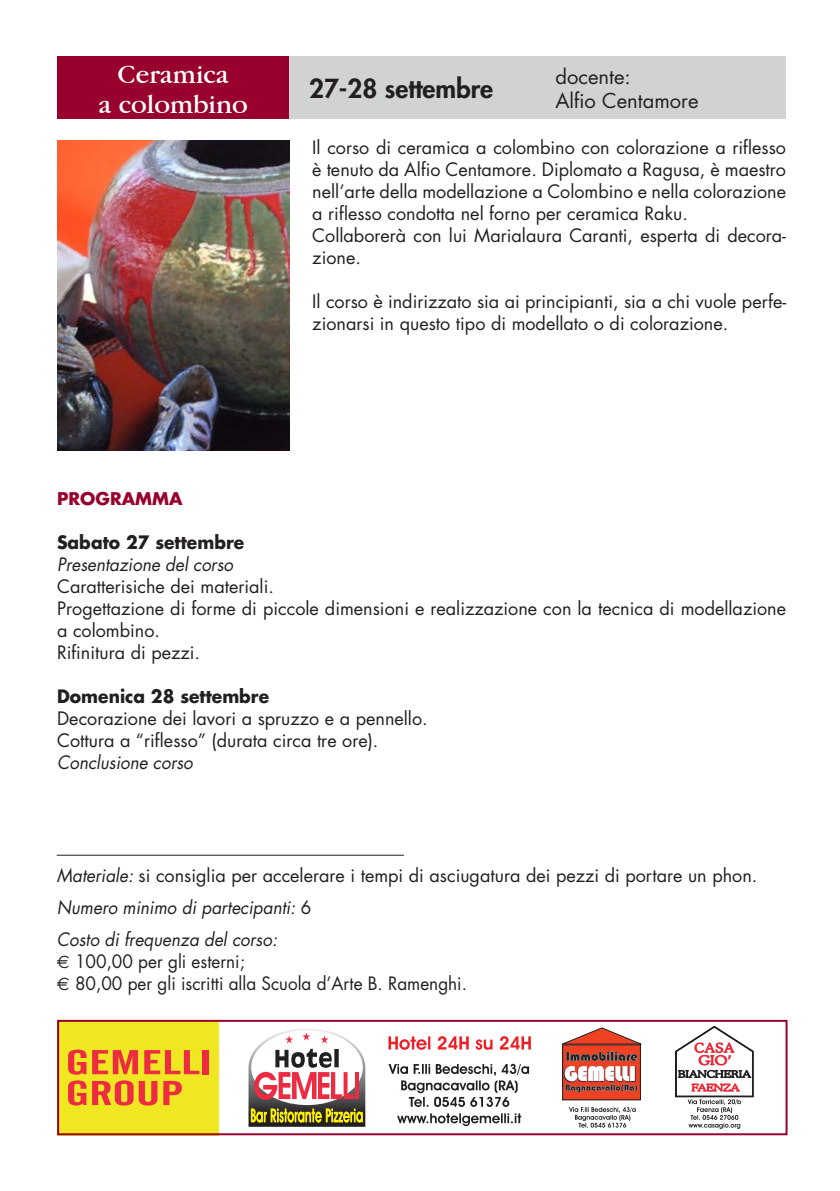
<style>
.page{position:relative;width:840px;height:1191px;background:#fff}
.page>*{position:absolute;margin:0;border:0;box-sizing:border-box;transform-origin:0 0}
.t1{font:27px/29.8px "Garamond IT Cby BT";color:#fff;text-align:center}
.t2{font:800 25.6px "Futura";color:#231f20}
.t3{font:20px/24px "Futura";color:#231f20}
.t4{font:18px/22px "Futura";color:#231f20}
.t5{font:18px/22px "Futura";color:#231f20;scale:.95 1}
.t6{font:italic 18px "Futura";color:#231f20;scale:.95 1}
.t7{font:700 18px "Futura";color:#231f20;scale:.95 1}
.t8{font:700 17px "Futura";color:#98012d}
.s1{font-style:italic}
.s2{font-family:"Euro Sans"}
</style>
<div class="page">
<div style="left:58px;top:1019px;width:161px;height:116px;background:#f0e622"></div>
<div style="left:57px;top:1019px;width:730px;height:116px;border:2px solid #98012d"></div>
<svg style="left:163px;top:1081px;width:19px;height:24px"></svg>
<svg style="left:139px;top:1081px;width:18px;height:24px"></svg>
<svg style="left:92px;top:1080px;width:41px;height:25px"></svg>
<svg style="left:68px;top:1080px;width:18px;height:25px"></svg>
<div style="left:203px;top:1050px;width:6px;height:24px;background:#ed2c42"></div>
<svg style="left:144px;top:1050px;width:55px;height:24px"></svg>
<svg style="left:92px;top:1050px;width:46px;height:24px"></svg>
<svg style="left:68px;top:1049px;width:18px;height:25px"></svg>
<svg style="left:248px;top:1028px;width:117px;height:98px"></svg>
<svg style="left:388px;top:1036px;width:142px;height:13px"></svg>
<svg style="left:388px;top:1063px;width:140px;height:63px"></svg>
<svg style="left:562px;top:1027px;width:80px;height:73px"></svg>
<svg style="left:569px;top:1107px;width:66px;height:20px"></svg>
<svg style="left:675px;top:1026px;width:78px;height:103px"></svg>
<img style="left:57px;top:140px;width:232px;height:311px">
<div style="left:57px;top:57px;width:232px;height:62px;background:#98012d"></div>
<div style="left:289px;top:57px;width:496px;height:62px;background:#d1d2d4"></div>
<hr style="left:57px;top:854px;width:347px;height:1px;background:#231f20">
<h1 class="t1" style="left:98px;top:59px;width:151px">Ceramica<br>a colombino</h1>
<h2 class="t2" style="left:309px;top:72px;width:185px">27-28 settembre</h2>
<p class="t3" style="left:555px;top:64px;width:145px">docente:<br>Alfio Centamore</p>
<p class="t4" style="left:312px;top:137px;width:475px">Il corso di ceramica a colombino con colorazione a riflesso è tenuto da Alfio Centamore. Diplomato a Ragusa, è maestro nell’arte della modellazione a Colombino e nella colorazione a riflesso condotta nel forno per ceramica Raku.<br>Collaborerà con lui Marialaura Caranti, esperta di decora&shy;zione.</p>
<p class="t4" style="left:312px;top:291px;width:475px">Il corso è indirizzato sia ai principianti, sia a chi vuole perfe&shy;zionarsi in questo tipo di modellato o di colorazione.</p>
<p class="t8" style="left:57px;top:487px;width:127px">PROGRAMMA</p>
<p class="t7" style="left:57px;top:530px;width:198px">Sabato 27 settembre</p>
<p class="t6" style="left:57px;top:553px;width:187px">Presentazione del corso</p>
<p class="t4" style="left:57px;top:575px;width:730px">Caratterisiche dei materiali.<br>Progettazione di forme di piccole dimensioni e realizzazione con la tecnica di modellazione a colombino.<br>Rifinitura di pezzi.</p>
<p class="t7" style="left:57px;top:684px;width:224px">Domenica 28 settembre</p>
<p class="t4" style="left:57px;top:707px;width:372px">Decorazione dei lavori a spruzzo e a pennello.<br>Cottura a “riflesso” (durata circa tre ore).</p>
<p class="t6" style="left:57px;top:751px;width:144px">Conclusione corso</p>
<p class="t4" style="left:57px;top:860px;width:701px;line-height:32px"><span class="s1">Materiale:</span> si consiglia per accelerare i tempi di asciugatura dei pezzi di portare un phon.<br><span class="s1">Numero minimo di partecipanti:</span> 6<br><span class="s1">Costo di frequenza del corso:</span></p>
<p class="t5" style="left:57px;top:951px;width:433px"><span class="s2">E</span> 100,00 per gli esterni;<br><span class="s2">E</span> 80,00 per gli iscritti alla Scuola d’Arte B. Ramenghi.</p>
</div>
